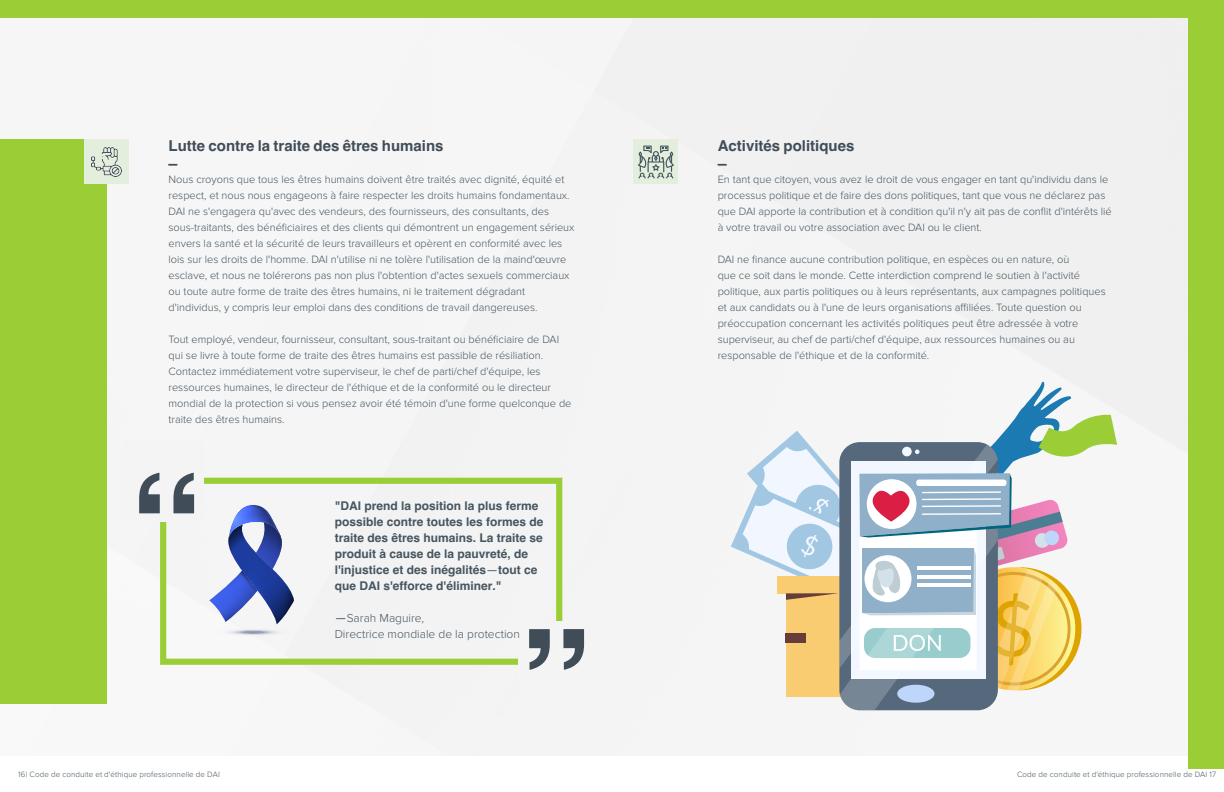
<style>
.page{position:relative;width:1224px;height:792px;background:#fff}
.page>*{position:absolute;margin:0;border:0;box-sizing:border-box;transform-origin:0 0}
.body_copy{font:700 15px "Helvetica";color:#404d59}
.t1{font:700 12px/16px "Helvetica";color:#455560}
.t2{font:300 12px "Proxima Nova";color:#455560}
.t3{font:300 11px/16px "Proxima Nova";color:#455560}
.t4{font:700 9px "Arial";color:#404d59}
.t5{font:300 8px "Proxima Nova";letter-spacing:.015em;color:#455560}
.s1{font-weight:400}
.s2{font-family:"Helvetica";font-weight:400}
</style>
<div class="page">
<div style="left:0;top:18px;width:1188px;height:738px;background:#f5f5f5"></div>
<svg style="left:160px;top:478px;width:402px;height:187px;fill:#f3f3f3"></svg>
<div style="left:518px;top:621px;width:82px;height:82px;background:#f4f4f4"></div>
<div style="left:122px;top:440px;width:82px;height:82px;background:#f4f4f4"></div>
<svg style="left:139px;top:473px;width:55px;height:40px"></svg>
<svg style="left:529px;top:629px;width:55px;height:41px"></svg>
<div style="left:1188px;top:12px;width:36px;height:757px;background:#9bce36"></div>
<div style="left:0;top:140px;width:107px;height:564px;background:#9bce36"></div>
<div style="left:85px;top:140px;width:44px;height:44px;background:#e3eedd"></div>
<img style="left:92px;top:147px;width:30px;height:30px">
<div style="left:634px;top:140px;width:44px;height:44px;background:#e3eedd"></div>
<div style="left:0;top:0;width:1224px;height:18px;background:#9bce36"></div>
<svg style="left:731px;top:382px;width:386px;height:328px"></svg>
<svg style="left:202px;top:505px;width:102px;height:133px"></svg>
<svg style="left:638px;top:146px;width:36px;height:32px"></svg>
<p class="body_copy" style="left:169px;top:136px;width:277px">Lutte contre la traite des êtres humains</p>
<p class="t4" style="left:169px;top:158px;width:10px">▬</p>
<p class="t3" style="left:169px;top:172px;width:407px">Nous croyons que tous les êtres humains doivent être traités avec dignité, équité et respect, et nous nous engageons à faire respecter les droits humains fondamentaux.<br>DAI ne s'engagera qu'avec des vendeurs, des fournisseurs, des consultants, des sous-traitants, des bénéficiaires et des clients qui démontrent un engagement sérieux envers la santé et la sécurité de leurs travailleurs et opèrent en conformité avec les lois sur les droits de l'homme. DAI n'utilise ni ne tolère l'utilisation de la maind'œuvre esclave, et nous ne tolérerons pas non plus l'obtention d'actes sexuels commerciaux ou toute autre forme de traite des êtres humains, ni le traitement dégradant d'individus, y compris leur emploi dans des conditions de travail dangereuses.</p>
<p class="t3" style="left:169px;top:332px;width:404px">Tout employé, vendeur, fournisseur, consultant, sous-traitant ou bénéficiaire de DAI qui se livre à toute forme de traite des êtres humains est passible de résiliation.<br>Contactez immédiatement votre superviseur, le chef de parti/chef d'équipe, les ressources humaines, le directeur de l'éthique et de la conformité ou le directeur mondial de la protection si vous pensez avoir été témoin d'une forme quelconque de traite des êtres humains.</p>
<p class="t1" style="left:335px;top:497px;width:205px">"DAI prend la position la plus ferme</p>
<p class="t1" style="left:335px;top:513px;width:210px">possible contre toutes les formes de traite des êtres humains. La traite se produit à cause de la pauvreté, de l'injustice et des inégalités<span class="s1">―</span>tout ce que DAI s'efforce d'éliminer."</p>
<p class="t2" style="left:335px;top:611px;width:91px"><span class="s2">―</span>Sarah Maguire,</p>
<p class="t2" style="left:335px;top:627px;width:187px">Directrice mondiale de la protection</p>
<p class="body_copy" style="left:718px;top:136px;width:138px">Activités politiques</p>
<p class="t4" style="left:718px;top:158px;width:10px">▬</p>
<p class="t3" style="left:718px;top:172px;width:396px">En tant que citoyen, vous avez le droit de vous engager en tant qu'individu dans le processus politique et de faire des dons politiques, tant que vous ne déclarez pas que DAI apporte la contribution et à condition qu'il n'y ait pas de conflit d'intérêts lié à votre travail ou votre association avec DAI ou le client.</p>
<p class="t3" style="left:718px;top:252px;width:390px">DAI ne finance aucune contribution politique, en espèces ou en nature, où<br>que ce soit dans le monde. Cette interdiction comprend le soutien à l'activité politique, aux partis politiques ou à leurs représentants, aux campagnes politiques et aux candidats ou à l'une de leurs organisations affiliées. Toute question ou préoccupation concernant les activités politiques peut être adressée à votre superviseur, au chef de parti/chef d'équipe, aux ressources humaines ou au responsable de l'éthique et de la conformité.</p>
<p class="t5" style="left:18px;top:770px;width:203px">16| Code de conduite et d'éthique professionnelle de DAI</p>
<p class="t5" style="left:1017px;top:770px;width:201px">Code de conduite et d'éthique professionnelle de DAI 17</p>
</div>
